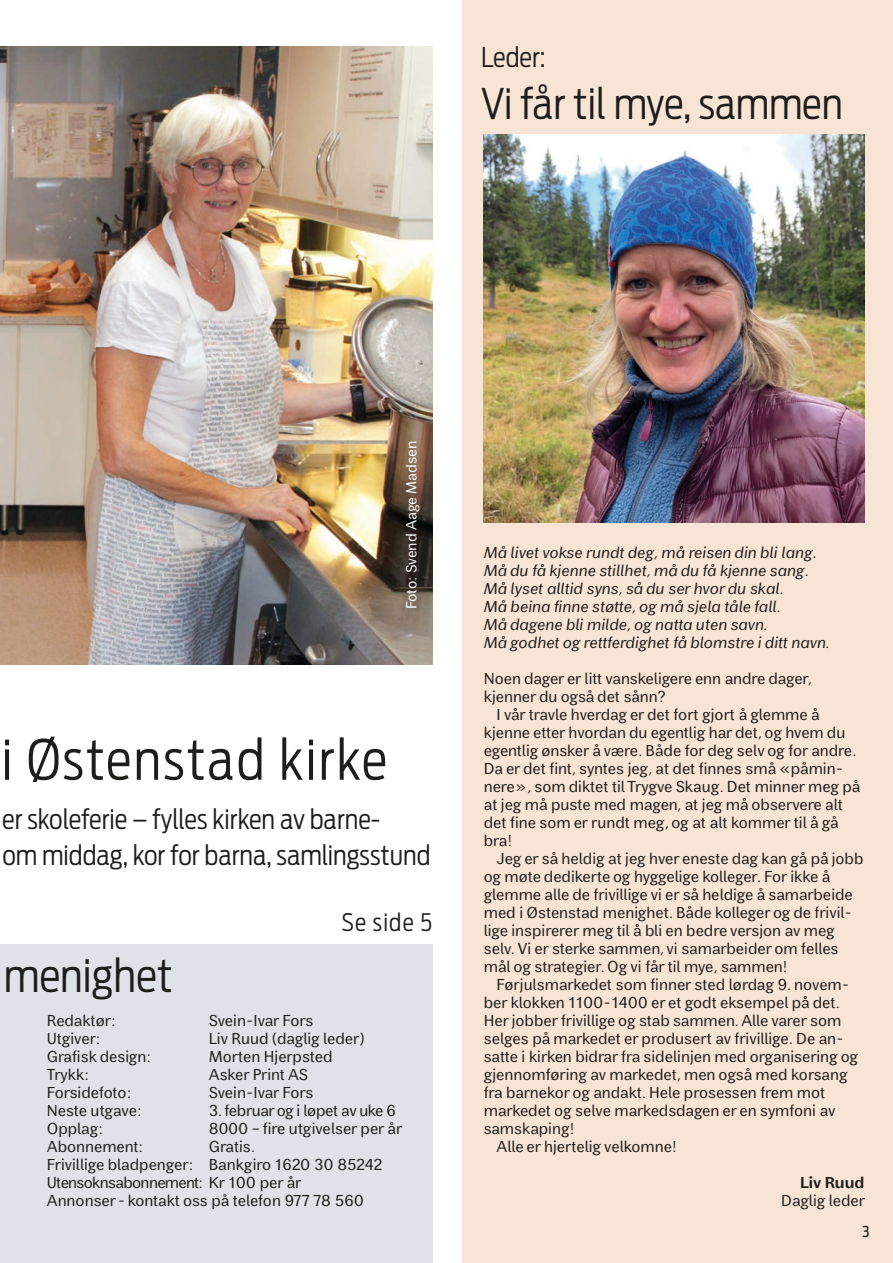
<style>
.page{position:relative;width:893px;height:1263px;background:#fff}
.page>*{position:absolute;margin:0;border:0;box-sizing:border-box;transform-origin:0 0}
.t1{font:300 55.2px "Antenna Cond";letter-spacing:.04em;color:#1d1d1b}
.t2{font:300 45px "Antenna Cond";color:#1d1d1b}
.t3{font:300 42px "Antenna Cond";color:#1d1d1b}
.t4{font:300 27px/36px "Antenna Cond";color:#1d1d1b}
.t5{font:300 24px "Antenna Cond";letter-spacing:.05em;color:#1d1d1b}
.t6{font:15.75px/18px "Asker Sans";letter-spacing:-.01em;color:#1d1d1b}
.t7{font:italic 15.75px/18px "Asker Sans";color:#1d1d1b}
.t8{font:15.75px "Asker Sans";letter-spacing:-.03em;color:#1d1d1b}
.t9{font:700 15.75px "Asker Sans";color:#1d1d1b}
.t10{font:15px "Antenna Cond";color:#1d1d1b}
.t11{font:14.7px "Asker Sans";letter-spacing:-.01em;color:#fff}
</style>
<div class="page">
<div style="left:463px;top:0;width:430px;height:1263px;background:#f7e4d5"></div>
<div style="left:0;top:945px;width:432px;height:318px;background:#dfe2e8"></div>
<img style="left:0;top:47px;width:432px;height:618px">
<img style="left:484px;top:135px;width:380px;height:387px">
<h3 class="t4" style="left:481px;top:39px;width:66px">Leder:</h3>
<h3 class="t3" style="left:481px;top:79px;width:364px">Vi får til mye, sammen</h3>
<p class="t11" style="left:402px;top:609px;width:170px;rotate:-90deg">Foto: Svend Aage Madsen</p>
<h1 class="t1" style="left:2px;top:728px;width:387px">i Østenstad kirke</h1>
<h3 class="t4" style="left:2px;top:801px;width:430px">er skoleferie – fylles kirken av barne-<br>om middag, kor for barna, samlingsstund</h3>
<h2 class="t2" style="left:4px;top:950px;width:170px">menighet</h2>
<h3 class="t5" style="left:341px;top:909px;width:92px">Se side 5</h3>
<p class="t6" style="left:47px;top:1011px;width:70px">Redaktør:</p>
<p class="t6" style="left:209px;top:1011px;width:106px">Svein-Ivar Fors</p>
<p class="t6" style="left:47px;top:1029px;width:55px">Utgiver:</p>
<p class="t6" style="left:209px;top:1029px;width:157px">Liv Ruud (daglig leder)</p>
<p class="t6" style="left:47px;top:1047px;width:106px">Grafisk design:</p>
<p class="t6" style="left:209px;top:1047px;width:125px">Morten Hjerpsted</p>
<p class="t6" style="left:47px;top:1065px;width:44px">Trykk:</p>
<p class="t6" style="left:209px;top:1065px;width:101px">Asker Print AS</p>
<p class="t6" style="left:47px;top:1083px;width:86px">Forsidefoto:</p>
<p class="t6" style="left:209px;top:1083px;width:106px">Svein-Ivar Fors</p>
<p class="t6" style="left:47px;top:1101px;width:96px">Neste utgave:</p>
<p class="t8" style="left:209px;top:1101px;width:189px">3. februar og i løpet av uke 6</p>
<p class="t6" style="left:47px;top:1119px;width:58px">Opplag:</p>
<p class="t6" style="left:209px;top:1119px;width:195px">8000 – fire utgivelser per år</p>
<p class="t6" style="left:47px;top:1137px;width:98px">Abonnement:</p>
<p class="t6" style="left:47px;top:1137px;width:337px;text-indent:162px">Gratis.<br>Frivillige bladpenger: Bankgiro 1620 30 85242<br>Utensoknsabonnement: Kr 100 per år<br>Annonser - kontakt oss på telefon 977 78 560</p>
<p class="t7" style="left:484px;top:543px;width:348px">Må livet vokse rundt deg, må reisen din bli lang.<br>Må du få kjenne stillhet, må du få kjenne sang.<br>Må lyset alltid syns, så du ser hvor du skal.<br>Må beina finne støtte, og må sjela tåle fall.<br>Må dagene bli milde, og natta uten savn.<br>Må godhet og rettferdighet få blomstre i ditt navn.</p>
<p class="t6" style="left:484px;top:669px;width:330px">Noen dager er litt vanskeligere enn andre dager, kjenner du også det sånn?</p>
<p class="t6" style="left:484px;top:705px;width:378px;text-indent:13px">I vår travle hverdag er det fort gjort å glemme å kjenne etter hvordan du egentlig har det, og hvem du egentlig ønsker å være. Både for deg selv og for andre.<br>Da er det fint, syntes jeg, at det finnes små «påmin&shy;nere», som diktet til Trygve Skaug. Det minner meg på at jeg må puste med magen, at jeg må observere alt det fine som er rundt meg, og at alt kommer til å gå bra!</p>
<p class="t6" style="left:484px;top:849px;width:381px;text-indent:13px">Jeg er så heldig at jeg hver eneste dag kan gå på jobb og møte dedikerte og hyggelige kolleger. For ikke å glemme alle de frivillige vi er så heldige å samarbeide med i Østenstad menighet. Både kolleger og de frivil&shy;lige inspirerer meg til å bli en bedre versjon av meg selv. Vi er sterke sammen, vi samarbeider om felles mål og strategier. Og vi får til mye, sammen!</p>
<p class="t6" style="left:496px;top:975px;width:354px">Førjulsmarkedet som finner sted lørdag 9. novem-</p>
<p class="t6" style="left:484px;top:993px;width:358px">ber klokken 1100-1400 er et godt eksempel på det.</p>
<p class="t6" style="left:484px;top:1011px;width:359px">Her jobber frivillige og stab sammen. Alle varer som</p>
<p class="t6" style="left:484px;top:1029px;width:361px">selges på markedet er produsert av frivillige. De an-</p>
<p class="t6" style="left:484px;top:1047px;width:376px">satte i kirken bidrar fra sidelinjen med organisering og</p>
<p class="t6" style="left:484px;top:1065px;width:365px">gjennomføring av markedet, men også med korsang</p>
<p class="t6" style="left:484px;top:1083px;width:343px">fra barnekor og andakt. Hele prosessen frem mot</p>
<p class="t6" style="left:484px;top:1101px;width:353px">markedet og selve markedsdagen er en symfoni av</p>
<p class="t6" style="left:484px;top:1119px;width:92px">samskaping!</p>
<p class="t6" style="left:496px;top:1137px;width:182px">Alle er hjertelig velkomne!</p>
<p class="t9" style="left:800px;top:1173px;width:65px">Liv Ruud</p>
<p class="t6" style="left:781px;top:1191px;width:85px">Daglig leder</p>
<p class="t10" style="left:862px;top:1223px;width:9px">3</p>
</div>
